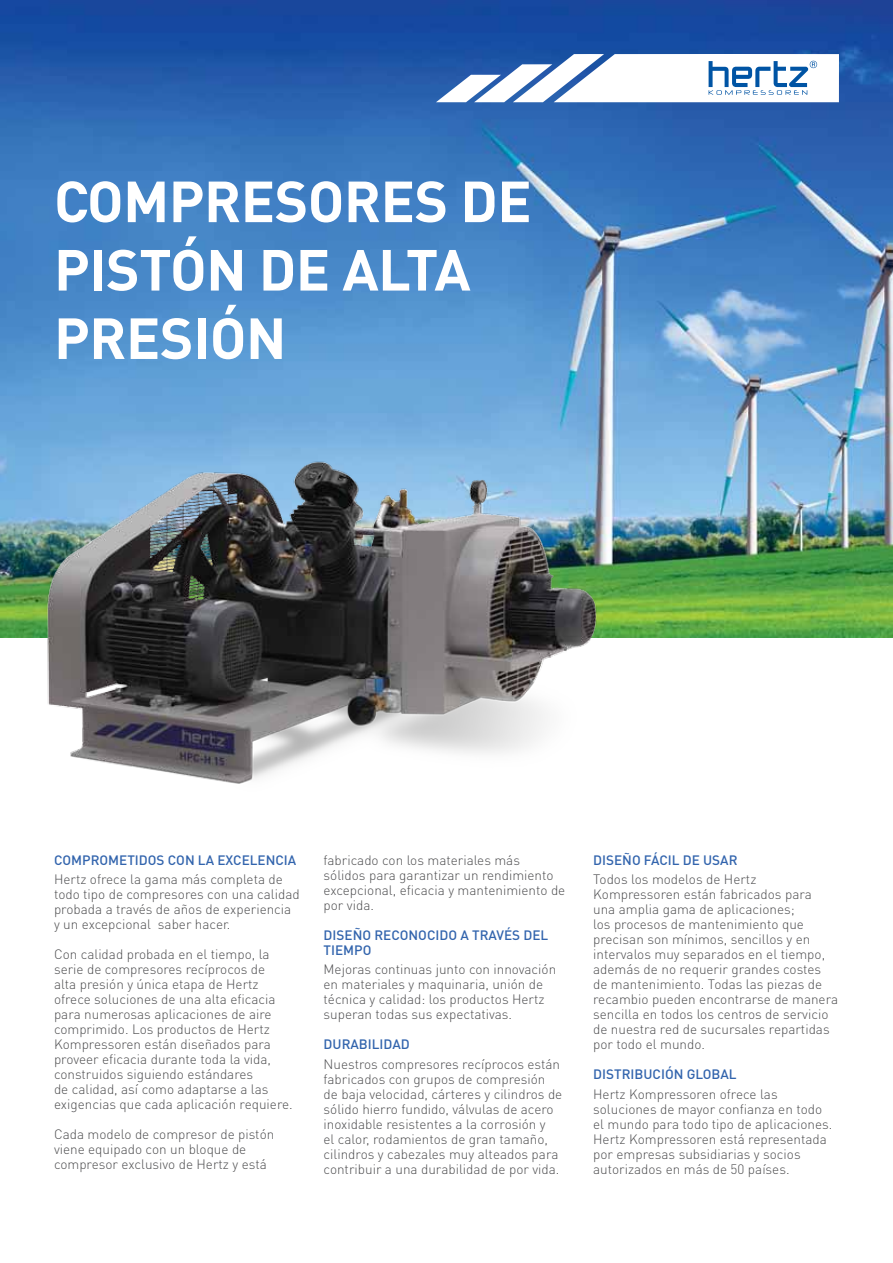
<style>
.page{position:relative;width:893px;height:1263px;background:#fff}
.page>*{position:absolute;margin:0;border:0;box-sizing:border-box;transform-origin:0 0}
.t1{font:700 57px/68.4px "DIN Pro";letter-spacing:-.01em;color:#fff}
.t2{font:300 13.5px/15px "DIN Pro";color:#4d4d4f}
.t3{font:500 13.5px/15px "DIN Pro";color:#3264ad}
</style>
<div class="page">
<img style="left:0;top:0;width:893px;height:637px">
<svg style="left:436px;top:54px;width:403px;height:48px"></svg>
<img style="left:12px;top:438px;width:609px;height:346px">
<h1 class="t1" style="left:54px;top:165px;width:479px">COMPRESORES DE<br>PISTÓN DE ALTA<br>PRESIÓN</h1>
<p class="t3" style="left:54px;top:852px;width:244px">COMPROMETIDOS CON LA EXCELENCIA</p>
<p class="t2" style="left:54px;top:871px;width:247px">Hertz ofrece la gama más completa de todo tipo de compresores con una calidad probada a través de años de experiencia y un excepcional saber hacer.</p>
<p class="t2" style="left:54px;top:946px;width:240px">Con calidad probada en el tiempo, la serie de compresores recíprocos de<br>alta presión y única etapa de Hertz ofrece soluciones de una alta eficacia para numerosas aplicaciones de aire comprimido. Los productos de Hertz Kompressoren están diseñados para proveer eficacia durante toda la vida, construidos siguiendo estándares<br>de calidad, así como adaptarse a las exigencias que cada aplicación requiere.</p>
<p class="t2" style="left:54px;top:1126px;width:222px">Cada modelo de compresor de pistón viene equipado con un bloque de compresor exclusivo de Hertz y está</p>
<p class="t2" style="left:324px;top:852px;width:243px">fabricado con los materiales más sólidos para garantizar un rendimiento excepcional, eficacia y mantenimiento de por vida.</p>
<p class="t3" style="left:324px;top:927px;width:226px">DISEÑO RECONOCIDO A TRAVÉS DEL<br>TIEMPO</p>
<p class="t2" style="left:324px;top:961px;width:234px">Mejoras continuas junto con innovación en materiales y maquinaria, unión de técnica y calidad: los productos Hertz superan todas sus expectativas.</p>
<p class="t3" style="left:324px;top:1036px;width:88px">DURABILIDAD</p>
<p class="t2" style="left:324px;top:1055px;width:240px">Nuestros compresores recíprocos están fabricados con grupos de compresión de baja velocidad, cárteres y cilindros de sólido hierro fundido, válvulas de acero inoxidable resistentes a la corrosión y<br>el calor, rodamientos de gran tamaño, cilindros y cabezales muy alteados para contribuir a una durabilidad de por vida.</p>
<p class="t3" style="left:593px;top:852px;width:146px">DISEÑO FÁCIL DE USAR</p>
<p class="t2" style="left:593px;top:871px;width:246px">Todos los modelos de Hertz Kompressoren están fabricados para<br>una amplia gama de aplicaciones;<br>los procesos de mantenimiento que precisan son mínimos, sencillos y en intervalos muy separados en el tiempo, además de no requerir grandes costes de mantenimiento. Todas las piezas de recambio pueden encontrarse de manera sencilla en todos los centros de servicio de nuestra red de sucursales repartidas por todo el mundo.</p>
<p class="t3" style="left:593px;top:1066px;width:145px">DISTRIBUCIÓN GLOBAL</p>
<p class="t2" style="left:593px;top:1085px;width:241px">Hertz Kompressoren ofrece las soluciones de mayor confianza en todo el mundo para todo tipo de aplicaciones.<br>Hertz Kompressoren está representada por empresas subsidiarias y socios autorizados en más de 50 países.</p>
</div>
